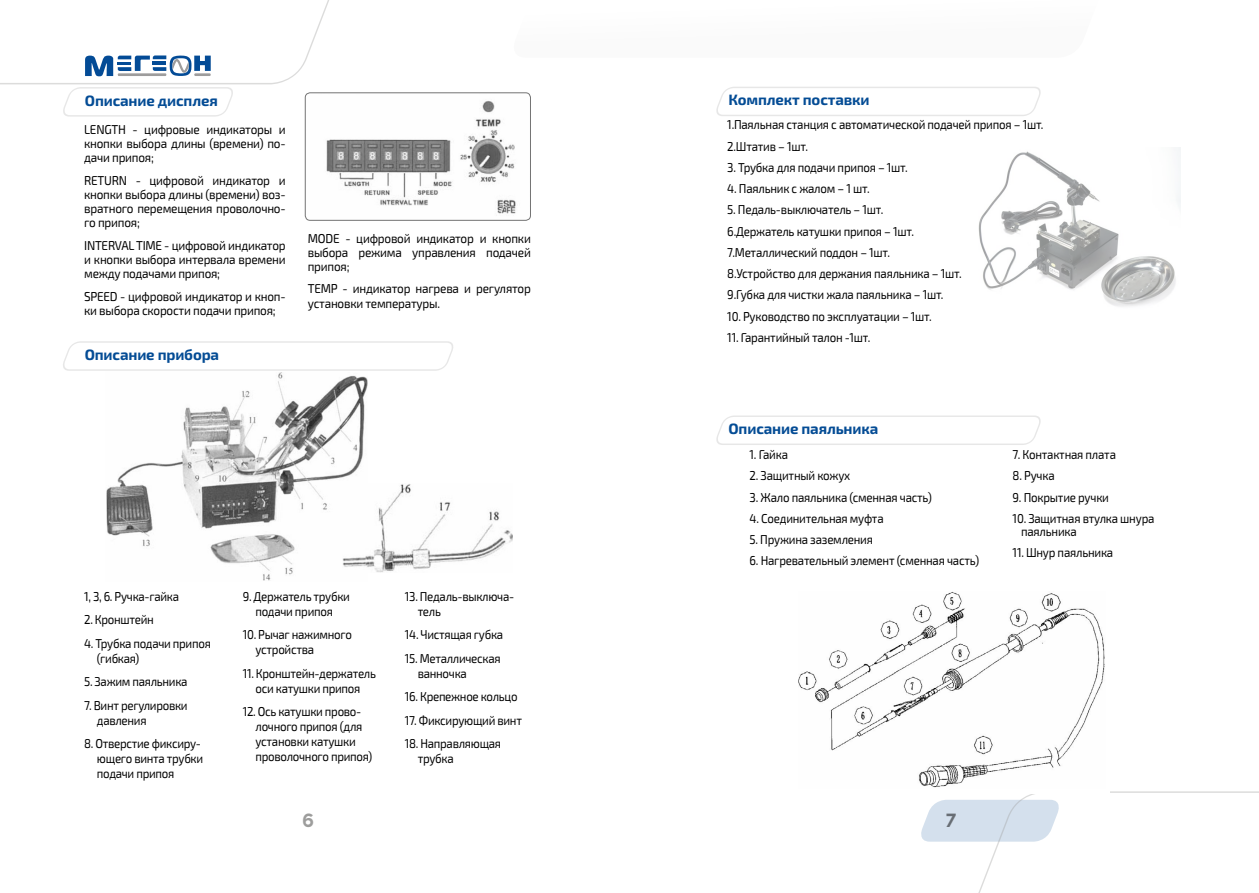
<style>
.page{position:relative;width:1259px;height:893px;background:#fff}
.page>*{position:absolute;margin:0;border:0;box-sizing:border-box;transform-origin:0 0}
.t1{font:700 19.5px "Acrom";color:#9d9d9c}
.t2{font:700 19.5px "Acrom";color:#000}
.t3{font:700 15px "Exo 2.0";letter-spacing:-.01em;color:#044c95}
.t4{font:12.9px/15px "Exo 2.0";letter-spacing:-.02em;color:#000;scale:.89 1}
.t5{font:12.9px/14.1px "Exo 2.0";letter-spacing:-.02em;color:#000;text-align:justify;scale:.91 1}
</style>
<div class="page">
<svg style="left:921px;top:791px;width:338px;height:102px"></svg>
<img style="left:106px;top:372px;width:407px;height:209px">
<svg style="left:0;top:0;width:329px;height:117px"></svg>
<img style="left:305px;top:93px;width:224px;height:126px">
<div style="left:305px;top:92px;width:226px;height:129px;border:1px solid #747474;border-radius:5px"></div>
<svg style="left:63px;top:341px;width:390px;height:30px"></svg>
<svg style="left:716px;top:87px;width:325px;height:29px"></svg>
<img style="left:978px;top:147px;width:202px;height:160px">
<svg style="left:716px;top:415px;width:325px;height:30px"></svg>
<img style="left:798px;top:592px;width:311px;height:201px">
<p class="t3" style="left:85px;top:92px;width:134px">Описание дисплея</p>
<p class="t5" style="left:84px;top:123px;width:223px">LENGTH - цифровые индикаторы и кнопки выбора длины (времени) по&shy;дачи припоя;</p>
<p class="t5" style="left:84px;top:174px;width:223px">RETURN - цифровой индикатор и кнопки выбора длины (времени) воз&shy;вратного перемещения проволочно&shy;го припоя;</p>
<p class="t5" style="left:84px;top:238px;width:223px">INTERVAL TIME - цифровой индикатор и кнопки выбора интервала времени между подачами припоя;</p>
<p class="t5" style="left:84px;top:289px;width:223px">SPEED - цифровой индикатор и кноп&shy;ки выбора скорости подачи припоя;</p>
<p class="t3" style="left:85px;top:346px;width:136px">Описание прибора</p>
<p class="t5" style="left:308px;top:231px;width:247px">MODE - цифровой индикатор и кнопки выбора режима управления подачей припоя;</p>
<p class="t5" style="left:308px;top:282px;width:247px">TEMP - индикатор нагрева и регулятор установки температуры.</p>
<p class="t4" style="left:84px;top:589px;width:108px">1, 3, 6. Ручка-гайка</p>
<p class="t4" style="left:84px;top:612px;width:80px">2. Кронштейн</p>
<p class="t4" style="left:97px;top:636px;width:129px;text-indent:-13px">4. Трубка подачи припоя (гибкая)</p>
<p class="t4" style="left:84px;top:674px;width:118px">5. Зажим паяльника</p>
<p class="t4" style="left:97px;top:698px;width:103px;text-indent:-13px">7. Винт регулировки давления</p>
<p class="t4" style="left:97px;top:736px;width:121px;text-indent:-13px">8. Отверстие фиксиру&shy;ющего винта трубки подачи припоя</p>
<p class="t4" style="left:243px;top:589px;width:122px;text-align:center">9. Держатель трубки подачи припоя</p>
<p class="t4" style="left:255px;top:627px;width:110px;text-indent:-13px">10. Рычаг нажимного устройства</p>
<p class="t4" style="left:243px;top:666px;width:151px;text-align:center">11. Кронштейн-держатель оси катушки припоя</p>
<p class="t4" style="left:255px;top:704px;width:133px;text-indent:-13px">12. Ось катушки прово&shy;лочного припоя (для установки катушки проволочного припоя)</p>
<p class="t4" style="left:418px;top:589px;width:110px;text-indent:-13px">13. Педаль-выключа&shy;тель</p>
<p class="t4" style="left:405px;top:627px;width:112px">14. Чистящая губка</p>
<p class="t4" style="left:418px;top:651px;width:95px;text-indent:-13px">15. Металлическая ванночка</p>
<p class="t4" style="left:405px;top:689px;width:128px">16. Крепежное кольцо</p>
<p class="t4" style="left:405px;top:713px;width:133px">17. Фиксирующий винт</p>
<p class="t4" style="left:418px;top:736px;width:95px;text-indent:-13px">18. Направляющая трубка</p>
<p class="t3" style="left:728px;top:91px;width:142px">Комплект поставки</p>
<p class="t4" style="left:727px;top:114px;width:357px;line-height:21.3px">1.Паяльная станция с автоматической подачей припоя – 1шт.<br>2.Штатив – 1шт.</p>
<p class="t4" style="left:727px;top:160px;width:204px">3. Трубка для подачи припоя – 1шт.</p>
<p class="t4" style="left:727px;top:181px;width:161px">4. Паяльник с жалом – 1 шт.</p>
<p class="t4" style="left:727px;top:199px;width:265px;line-height:21.3px">5. Педаль-выключатель – 1шт.<br>6.Держатель катушки припоя – 1шт.<br>7.Металлический поддон – 1шт.<br>8.Устройство для держания паяльника – 1шт.<br>9.Губка для чистки жала паяльника – 1шт.</p>
<p class="t4" style="left:727px;top:309px;width:231px">10. Руководство по эксплуатации – 1шт.</p>
<p class="t4" style="left:727px;top:330px;width:162px">11. Гарантийный талон -1шт.</p>
<p class="t3" style="left:728px;top:420px;width:151px">Описание паяльника</p>
<p class="t4" style="left:749px;top:447px;width:45px">1. Гайка</p>
<p class="t4" style="left:749px;top:469px;width:115px">2. Защитный кожух</p>
<p class="t4" style="left:749px;top:490px;width:206px">3. Жало паяльника (сменная часть)</p>
<p class="t4" style="left:749px;top:511px;width:152px">4. Соединительная муфта</p>
<p class="t4" style="left:749px;top:532px;width:140px">5. Пружина заземления</p>
<p class="t4" style="left:749px;top:554px;width:259px">6. Нагревательный элемент (сменная часть)</p>
<p class="t4" style="left:1012px;top:447px;width:118px">7. Контактная плата</p>
<p class="t4" style="left:1012px;top:469px;width:49px">8. Ручка</p>
<p class="t4" style="left:1012px;top:490px;width:110px">9. Покрытие ручки</p>
<p class="t4" style="left:1021px;top:512px;width:151px;line-height:12.8px;text-indent:-9px">10. Защитная втулка шнура паяльника</p>
<p class="t4" style="left:1012px;top:545px;width:115px">11. Шнур паяльника</p>
<h1 class="t1" style="left:302px;top:807px;width:14px">6</h1>
<h1 class="t2" style="left:945px;top:807px;width:12px">7</h1>
</div>
